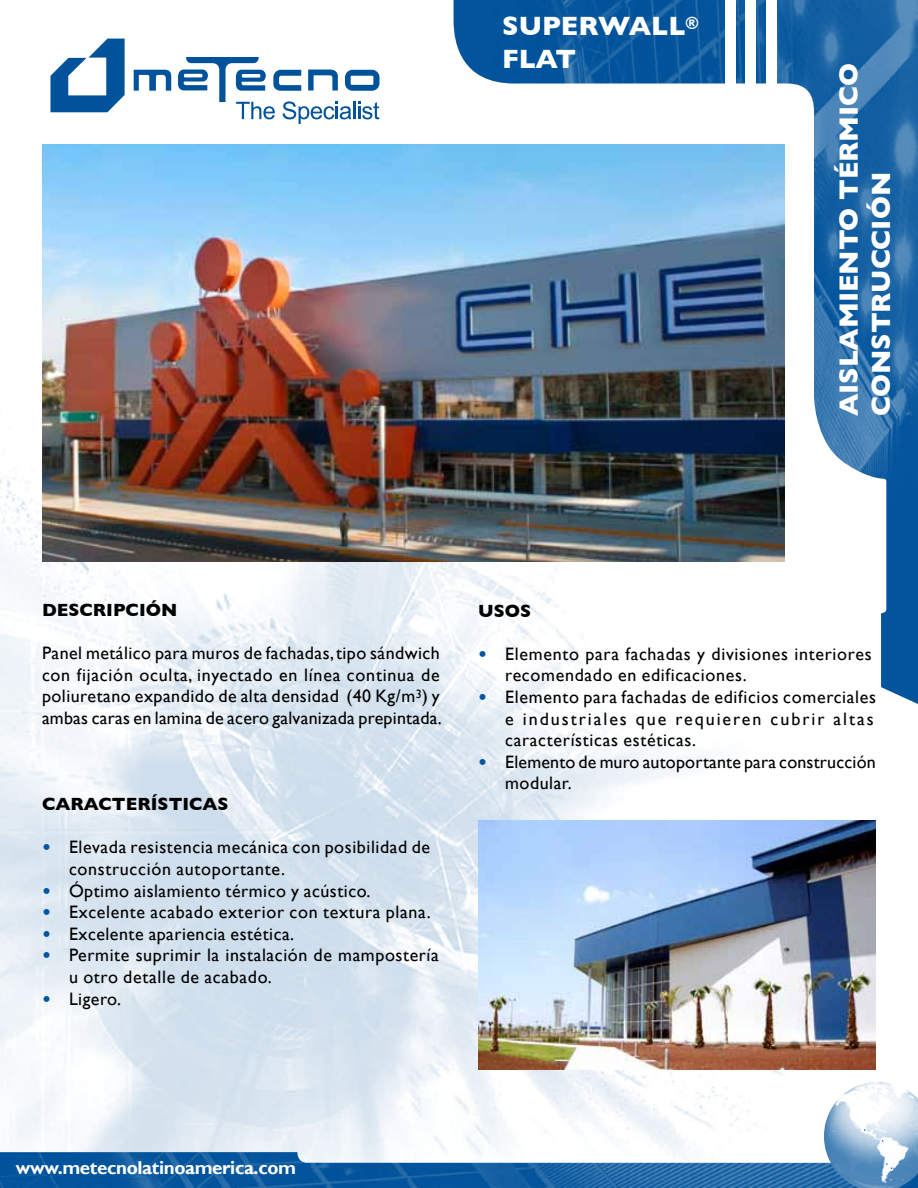
<style>
.page{position:relative;width:918px;height:1188px;background:#fff}
.page>*{position:absolute;margin:0;border:0;box-sizing:border-box;transform-origin:0 0}
.t1{font:700 27px/32.4px "Gill Sans";color:#fff}
.t2{font:700 18.75px "Gill Sans";letter-spacing:-.02em;color:#fff}
.t3{font:18px/21.6px "Gill Sans";letter-spacing:.035em;color:#000}
.t4{font:18px/21.6px "Gill Sans";letter-spacing:.01em;color:#000}
.t5{font:700 18px "Gill Sans";color:#000}
.s1{font-weight:700;color:#0054a4}
</style>
<div class="page">
<img style="left:0;top:476px;width:876px;height:676px">
<img style="left:0;top:1152px;width:824px;height:36px">
<svg style="left:134px;top:70px;width:37px;height:21px"></svg>
<svg style="left:50px;top:39px;width:75px;height:73px"></svg>
<svg style="left:178px;top:57px;width:201px;height:67px"></svg>
<img style="left:454px;top:0;width:464px;height:708px">
<div style="left:725px;top:0;width:11px;height:84px;background:#fff"></div>
<div style="left:746px;top:0;width:10px;height:84px;background:#fff"></div>
<div style="left:766px;top:0;width:10px;height:84px;background:#fff"></div>
<img style="left:824px;top:1081px;width:94px;height:107px">
<svg style="left:886px;top:1163px;width:6px;height:6px"></svg>
<img style="left:479px;top:821px;width:397px;height:249px">
<img style="left:42px;top:145px;width:742px;height:417px">
<h1 class="t1" style="left:502px;top:9px;width:198px;line-height:33px">SUPERWALL<sup>®<br></sup>FLAT</h1>
<h1 class="t1" style="left:832px;top:416px;width:355px;rotate:-90deg">AISLAMIENTO TÉRMICO<br>CONSTRUCCIÓN</h1>
<p class="t5" style="left:42px;top:599px;width:137px">DESCRIPCIÓN</p>
<p class="t3" style="left:42px;top:642px;width:401px;text-align:justify">Panel metálico para muros de fachadas, tipo sándwich con fijación oculta, inyectado en línea continua de poliuretano expandido de alta densidad (40 Kg/m<sup>3</sup>) y ambas caras en lamina de acero galvanizada prepintada.</p>
<p class="t5" style="left:42px;top:794px;width:188px">CARACTERÍSTICAS</p>
<p class="t3" style="left:69px;top:836px;width:363px;text-indent:-27px"><span class="s1">•</span> Elevada resistencia mecánica con posibilidad de construcción autoportante.</p>
<p class="t3" style="left:42px;top:880px;width:330px"><span class="s1">•</span> Óptimo aislamiento térmico y acústico.</p>
<p class="t3" style="left:42px;top:901px;width:390px"><span class="s1">•</span> Excelente acabado exterior con textura plana.</p>
<p class="t3" style="left:42px;top:923px;width:254px"><span class="s1">•</span> Excelente apariencia estética.</p>
<p class="t3" style="left:69px;top:944px;width:371px;text-indent:-27px"><span class="s1">•</span> Permite suprimir la instalación de mampostería u otro detalle de acabado.</p>
<p class="t3" style="left:42px;top:988px;width:81px"><span class="s1">•</span> Ligero.</p>
<p class="t5" style="left:478px;top:600px;width:54px">USOS</p>
<p class="t3" style="left:505px;top:643px;width:368px;text-indent:-27px"><span class="s1">•</span> Elemento para fachadas y divisiones interiores recomendado en edificaciones.</p>
<p class="t3" style="left:505px;top:686px;width:372px;text-indent:-27px"><span class="s1">•</span> Elemento para fachadas de edificios comerciales e industriales que requieren cubrir altas características estéticas.</p>
<p class="t4" style="left:505px;top:751px;width:372px;text-indent:-27px"><span class="s1">•</span> Elemento de muro autoportante para construcción modular.</p>
<p class="t2" style="left:16px;top:1156px;width:282px">www.metecnolatinoamerica.com</p>
</div>
